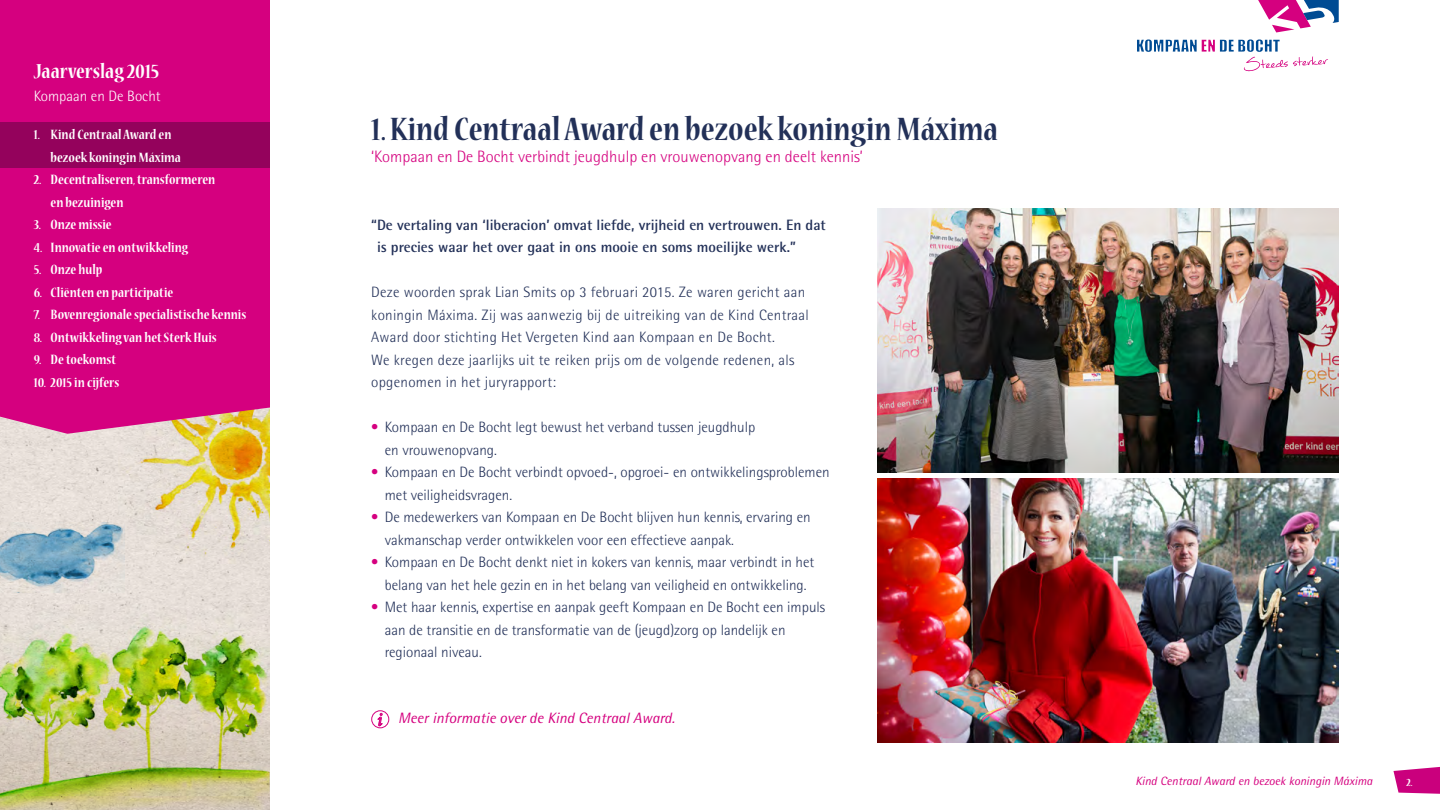
<style>
.page{position:relative;width:1440px;height:810px;background:#fff}
.page>*{position:absolute;margin:0;border:0;box-sizing:border-box;transform-origin:0 0}
.t1{font:700 condensed 36px "Nueva Std";color:#223058}
.t2{font:700 condensed 22.5px "Nueva Std";color:#fff}
.t3{font:300 16.5px "Rotis Semi Sans";color:#d5007f}
.t4{font:300 15px/22.5px "Rotis Semi Sans";color:#223058}
.t5{font:300 15px/22.5px "Rotis Semi Sans";letter-spacing:.02em;color:#223058}
.t6{font:700 condensed 15px/22.5px "Nueva Std";color:#fff}
.t7{font:700 15px/22.5px "Rotis Semi Sans";color:#223058}
.t8{font:italic 15px "Rotis Semi Sans";color:#d5007f}
.t9{font:300 15px "Rotis Semi Sans";color:#fff}
.t10{font:italic 12px "Rotis Semi Sans";color:#d5007f}
.t11{font:700 condensed 12px "Nueva Std";color:#fff}
.s1{color:#d5007f}
.s2{font-family:"Agfa Rotis Serif";font-size:18.23px}
</style>
<div class="page">
<img style="left:878px;top:478px;width:461px;height:264px">
<img style="left:878px;top:208px;width:461px;height:264px">
<img style="left:0;top:434px;width:270px;height:170px">
<img style="left:118px;top:434px;width:152px;height:129px">
<div style="left:0;top:0;width:270px;height:434px;background:#d5007f"></div>
<img style="left:0;top:522px;width:125px;height:71px">
<img style="left:0;top:604px;width:270px;height:206px">
<svg style="left:1258px;top:0;width:81px;height:32px"></svg>
<svg style="left:1137px;top:39px;width:191px;height:32px"></svg>
<svg style="left:1394px;top:767px;width:46px;height:27px"></svg>
<svg style="left:378px;top:713px;width:5px;height:13px"></svg>
<div style="left:371px;top:710px;width:18px;height:18px;border:1px solid #d5007f;border-radius:50%"></div>
<div style="left:0;top:123px;width:270px;height:45px;background:#94025c"></div>
<h2 class="t2" style="left:34px;top:61px;width:127px">Jaarverslag 2015</h2>
<p class="t9" style="left:34px;top:87px;width:129px">Kompaan en De Bocht</p>
<p class="t6" style="left:51px;top:124px;width:132px;text-indent:-17px">1. Kind Centraal Award en bezoek koningin Máxima</p>
<p class="t6" style="left:51px;top:169px;width:166px;text-indent:-17px">2. Decentraliseren, transformeren en bezuinigen</p>
<p class="t6" style="left:34px;top:214px;width:79px">3. Onze missie</p>
<p class="t6" style="left:34px;top:237px;width:156px">4. Innovatie en ontwikkeling</p>
<p class="t6" style="left:34px;top:259px;width:70px">5. Onze hulp</p>
<p class="t6" style="left:34px;top:282px;width:141px">6. Cliënten en participatie</p>
<p class="t6" style="left:34px;top:304px;width:214px">7. Bovenregionale specialistische kennis</p>
<p class="t6" style="left:34px;top:327px;width:184px">8. Ontwikkeling van het Sterk Huis</p>
<p class="t6" style="left:34px;top:349px;width:84px">9. De toekomst</p>
<p class="t6" style="left:34px;top:372px;width:87px">10. 2015 in cijfers</p>
<h1 class="t1" style="left:371px;top:112px;width:628px">1. Kind Centraal Award en bezoek koningin Máxima</h1>
<p class="t3" style="left:371px;top:147px;width:493px">‘Kompaan en De Bocht verbindt jeugdhulp en vrouwenopvang en deelt kennis’</p>
<p class="t7" style="left:377px;top:213px;width:450px;text-indent:-6px">“De vertaling van ‘liberacion’ omvat liefde, vrijheid en vertrouwen. En dat is precies waar het over gaat in ons mooie en soms moeilijke werk.”</p>
<p class="t5" style="left:371px;top:281px;width:439px">Deze woorden sprak Lian Smits op 3 februari 2015. Ze waren gericht aan koningin Máxima. Zij was aanwezig bij de uitreiking van de Kind Centraal Award door stichting Het Vergeten Kind aan Kompaan en De Bocht.<br>We kregen deze jaarlijks uit te reiken prijs om de volgende redenen, als opgenomen in het juryrapport:</p>
<p class="t4" style="left:385px;top:416px;width:372px;text-indent:-14px"><span class="s1">•</span> Kompaan en De Bocht legt bewust het verband tussen jeugdhulp en vrouwenopvang.</p>
<p class="t4" style="left:385px;top:461px;width:446px;text-indent:-14px"><span class="s1">•</span> Kompaan en De Bocht verbindt opvoed-, opgroei- en ontwikkelingsproblemen met veiligheidsvragen.</p>
<p class="t4" style="left:385px;top:506px;width:428px;text-indent:-14px"><span class="s1">•</span> De medewerkers van Kompaan en De Bocht blijven hun kennis, ervaring en vakmanschap verder ontwikkelen voor een effectieve aanpak.</p>
<p class="t4" style="left:371px;top:551px;width:445px;text-align:center"><span class="s1">•</span> Kompaan en De Bocht denkt niet in kokers van kennis, maar verbindt in het belang van het hele gezin en in het belang van veiligheid en ontwikkeling.</p>
<p class="t4" style="left:385px;top:596px;width:442px;text-indent:-14px"><span class="s1">•</span> Met haar kennis, expertise en aanpak geeft Kompaan en De Bocht een impuls aan de transitie en de transformatie van de (jeugd)zorg op landelijk en regionaal niveau.</p>
<p class="t8" style="left:377px;top:709px;width:299px"><span class="s2">i</span> Meer informatie over de Kind Centraal Award.</p>
<p class="t10" style="left:1135px;top:774px;width:239px">Kind Centraal Award en bezoek koningin Máxima</p>
<p class="t11" style="left:1406px;top:777px;width:8px">2.</p>
</div>
